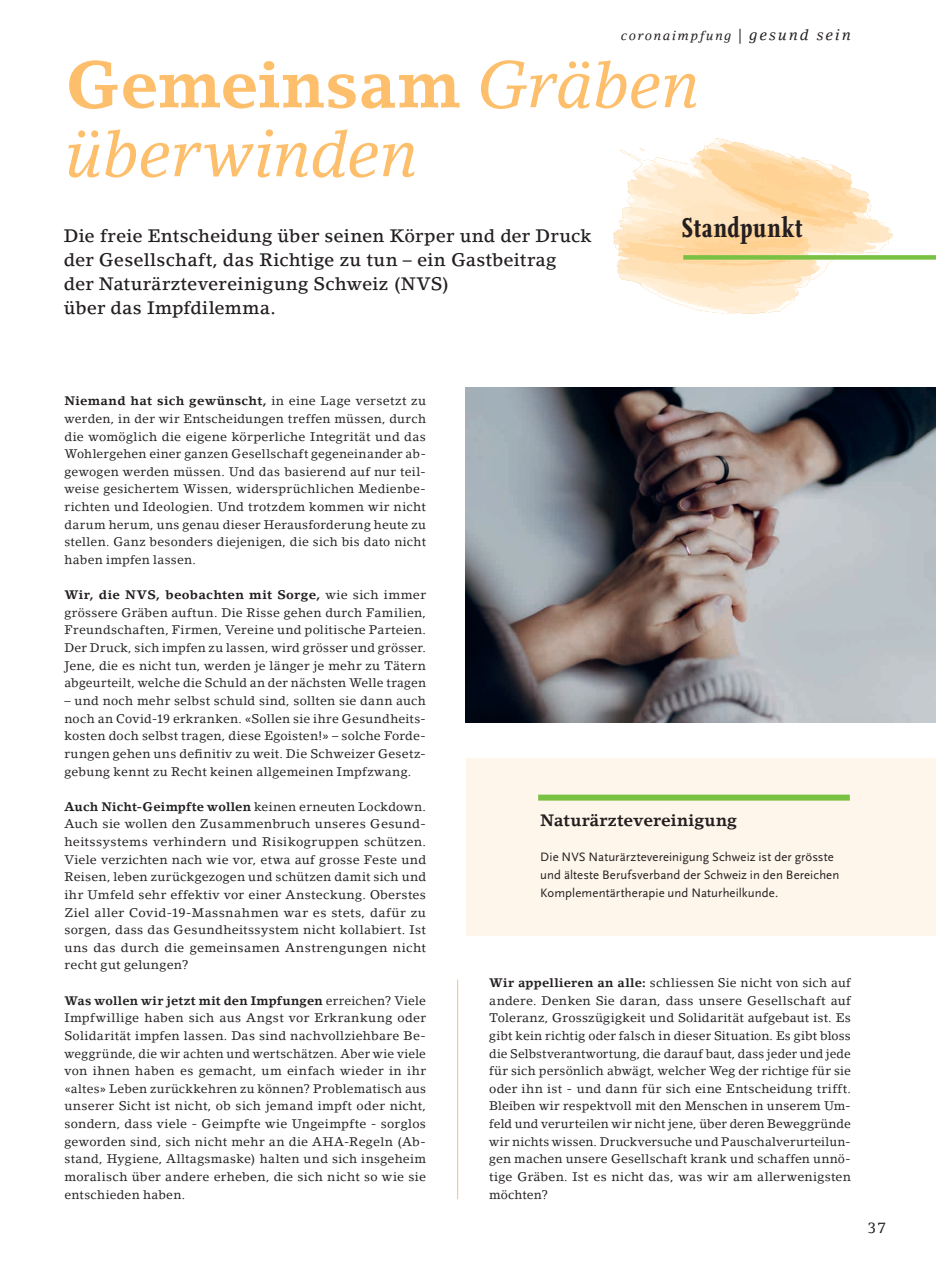
<style>
.page{position:relative;width:936px;height:1263px;background:#fff}
.page>*{position:absolute;margin:0;border:0;box-sizing:border-box;transform-origin:0 0}
.t1{font:italic 64.5px/69px "Lino Letter Std";letter-spacing:-.005em;color:#fdbf6c}
.t2{font:700 condensed 28.5px "Scala OT";letter-spacing:.03em;color:#231f20}
.t3{font:500 18px/24px "Lino Letter Std";letter-spacing:.005em;color:#231f20}
.t4{font:700 16.5px "Lino Letter Std";letter-spacing:.015em;color:#231f20}
.t5{font:15px "Lino Letter Std";color:#231f20}
.t6{font:12.75px/17.5px "Scala Sans OT";letter-spacing:.01em;color:#231f20}
.t7{font:italic 12.75px "Lino Letter Std";letter-spacing:.13em;color:#231f20}
.t8{font:12.3px/17.7px "Lino Letter Std";letter-spacing:.02em;color:#231f20;text-align:justify}
.s1{font-size:15px}
.s2{font-weight:700;font-style:normal}
.s3{font-weight:700}
</style>
<div class="page">
<hr style="left:457px;top:980px;width:1px;height:219px;background:#fdbf6c">
<div style="left:466px;top:758px;width:469px;height:178px;background:#fef6eb"></div>
<div style="left:538px;top:795px;width:311px;height:6px;background:#79c142"></div>
<img style="left:466px;top:388px;width:469px;height:335px">
<svg style="left:613px;top:138px;width:280px;height:176px"></svg>
<div style="left:683px;top:255px;width:252px;height:5px;background:#79c142"></div>
<p class="t7" style="left:621px;top:28px;width:231px">coronaimpfung <span class="s1">| gesund sein</span></p>
<h1 class="t1" style="left:65px;top:50px;width:636px"><span class="s2">Gemeinsam</span> Gräben überwinden</h1>
<h3 class="t3" style="left:64px;top:224px;width:529px">Die freie Entscheidung über seinen Körper und der Druck der Gesellschaft, das Richtige zu tun – ein Gastbeitrag<br>der Naturärztevereinigung Schweiz (NVS)<br>über das Impfdilemma.</h3>
<h2 class="t2" style="left:680px;top:212px;width:123px">Standpunkt</h2>
<p class="t8" style="left:64px;top:392px;width:363px"><span class="s3">Niemand hat sich gewünscht,</span> in eine Lage versetzt zu werden, in der wir Entscheidungen treffen müssen, durch die womöglich die eigene körperliche Integrität und das Wohlergehen einer ganzen Gesellschaft gegeneinander ab&shy;gewogen werden müssen. Und das basierend auf nur teil&shy;weise gesichertem Wissen, widersprüchlichen Medienbe&shy;richten und Ideologien. Und trotzdem kommen wir nicht darum herum, uns genau dieser Herausforderung heute zu stellen. Ganz besonders diejenigen, die sich bis dato nicht haben impfen lassen.</p>
<p class="t8" style="left:64px;top:586px;width:363px"><span class="s3">Wir, die NVS, beobachten mit Sorge,</span> wie sich immer grössere Gräben auftun. Die Risse gehen durch Familien, Freundschaften, Firmen, Vereine und politische Parteien.<br>Der Druck, sich impfen zu lassen, wird grösser und grösser.<br>Jene, die es nicht tun, werden je länger je mehr zu Tätern abgeurteilt, welche die Schuld an der nächsten Welle tragen</p>
<p class="t8" style="left:64px;top:692px;width:363px">– und noch mehr selbst schuld sind, sollten sie dann auch noch an Covid-19 erkranken. «Sollen sie ihre Gesundheits&shy;kosten doch selbst tragen, diese Egoisten!» – solche Forde&shy;rungen gehen uns definitiv zu weit. Die Schweizer Gesetz&shy;gebung kennt zu Recht keinen allgemeinen Impfzwang.</p>
<p class="t8" style="left:64px;top:797px;width:363px"><span class="s3">Auch Nicht-Geimpfte wollen</span> keinen erneuten Lockdown.<br>Auch sie wollen den Zusammenbruch unseres Gesund&shy;heitssystems verhindern und Risikogruppen schützen.<br>Viele verzichten nach wie vor, etwa auf grosse Feste und Reisen, leben zurückgezogen und schützen damit sich und ihr Umfeld sehr effektiv vor einer Ansteckung. Oberstes Ziel aller Covid-19-Massnahmen war es stets, dafür zu sorgen, dass das Gesundheitssystem nicht kollabiert. Ist uns das durch die gemeinsamen Anstrengungen nicht recht gut gelungen?</p>
<p class="t8" style="left:64px;top:991px;width:363px"><span class="s3">Was wollen wir jetzt mit den Impfungen</span> erreichen? Viele Impfwillige haben sich aus Angst vor Erkrankung oder Solidarität impfen lassen. Das sind nachvollziehbare Be&shy;weggründe, die wir achten und wertschätzen. Aber wie viele von ihnen haben es gemacht, um einfach wieder in ihr «altes» Leben zurückkehren zu können? Problematisch aus unserer Sicht ist nicht, ob sich jemand impft oder nicht, sondern, dass viele - Geimpfte wie Ungeimpfte - sorglos geworden sind, sich nicht mehr an die AHA-Regeln (Ab&shy;stand, Hygiene, Alltagsmaske) halten und sich insgeheim moralisch über andere erheben, die sich nicht so wie sie entschieden haben.</p>
<h3 class="t4" style="left:540px;top:810px;width:198px">Naturärztevereinigung</h3>
<p class="t6" style="left:540px;top:849px;width:300px">Die NVS Naturärztevereinigung Schweiz ist der grösste und älteste Berufsverband der Schweiz in den Bereichen<br>Komplementärtherapie und Naturheilkunde.</p>
<p class="t8" style="left:489px;top:974px;width:363px"><span class="s3">Wir appellieren an alle:</span> schliessen Sie nicht von sich auf andere. Denken Sie daran, dass unsere Gesellschaft auf Toleranz, Grosszügigkeit und Solidarität aufgebaut ist. Es gibt kein richtig oder falsch in dieser Situation. Es gibt bloss die Selbstverantwortung, die darauf baut, dass jeder und jede für sich persönlich abwägt, welcher Weg der richtige für sie oder ihn ist - und dann für sich eine Entscheidung trifft.<br>Bleiben wir respektvoll mit den Menschen in unserem Um&shy;feld und verurteilen wir nicht jene, über deren Beweggründe wir nichts wissen. Druckversuche und Pauschalverurteilun&shy;gen machen unsere Gesellschaft krank und schaffen unnö&shy;tige Gräben. Ist es nicht das, was wir am allerwenigsten möchten?</p>
<p class="t5" style="left:867px;top:1219px;width:19px">37</p>
</div>
